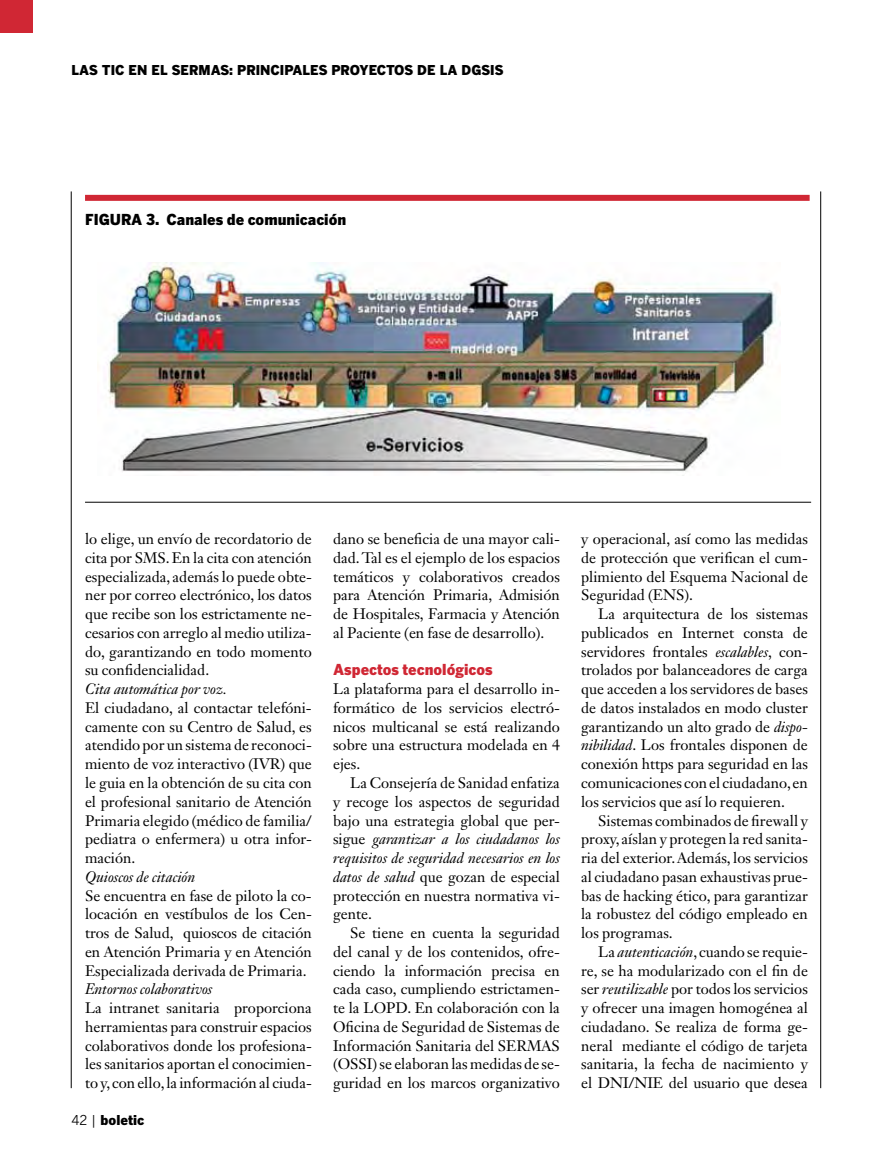
<style>
.page{position:relative;width:893px;height:1170px;background:#fff}
.page>*{position:absolute;margin:0;border:0;box-sizing:border-box;transform-origin:0 0}
.t1{font:15px/18.8px "Janson Text LT Std";color:#000;text-align:justify}
.t2{font:italic 15px "Janson Text LT Std";color:#000}
.t3{font:900 15px "Benton Gothic";color:#000}
.t4{font:900 15px "Benton Gothic";color:#d02734}
.t5{font:900 13.5px "Benton Gothic";color:#000}
.s1{font-weight:400}
.s2{font-style:italic}
</style>
<div class="page">
<hr style="left:71px;top:191px;width:1px;height:897px;background:#000">
<hr style="left:820px;top:191px;width:1px;height:897px;background:#000">
<div style="left:0;top:0;width:33px;height:33px;background:#d02734"></div>
<img style="left:107px;top:263px;width:674px;height:209px">
<div style="left:85px;top:195px;width:725px;height:6px;background:#d02734"></div>
<hr style="left:85px;top:502px;width:726px;height:1px;background:#000">
<p class="t5" style="left:71px;top:61px;width:434px">LAS TIC EN EL SERMAS: PRINCIPALES PROYECTOS DE LA DGSIS</p>
<p class="t3" style="left:85px;top:210px;width:263px">FIGURA 3. Canales de comunicación</p>
<p class="t1" style="left:85px;top:529px;width:228px">lo elige, un envío de recordatorio de cita por SMS. En la cita con atención especializada, además lo puede obte&shy;ner por correo electrónico, los datos que recibe son los estrictamente ne&shy;cesarios con arreglo al medio utiliza&shy;do, garantizando en todo momento su confidencialidad.</p>
<p class="t2" style="left:85px;top:679px;width:143px">Cita automática por voz.</p>
<p class="t1" style="left:85px;top:698px;width:228px">El ciudadano, al contactar telefóni&shy;camente con su Centro de Salud, es atendido por un sistema de reconoci&shy;miento de voz interactivo (IVR) que le guia en la obtención de su cita con el profesional sanitario de Atención Primaria elegido (médico de familia/ pediatra o enfermera) u otra infor&shy;mación.</p>
<p class="t2" style="left:85px;top:867px;width:112px">Quioscos de citación</p>
<p class="t1" style="left:85px;top:885px;width:228px">Se encuentra en fase de piloto la co&shy;locación en vestíbulos de los Cen&shy;tros de Salud, quioscos de citación en Atención Primaria y en Atención Especializada derivada de Primaria.</p>
<p class="t2" style="left:85px;top:979px;width:129px">Entornos colaborativos</p>
<p class="t1" style="left:85px;top:998px;width:228px">La intranet sanitaria proporciona herramientas para construir espacios colaborativos donde los profesiona&shy;les sanitarios aportan el conocimien&shy;to y, con ello, la información al ciuda-</p>
<p class="t5" style="left:71px;top:1111px;width:75px"><span class="s1">42 |</span> boletic</p>
<p class="t1" style="left:333px;top:529px;width:228px">dano se beneficia de una mayor cali&shy;dad. Tal es el ejemplo de los espacios temáticos y colaborativos creados para Atención Primaria, Admisión de Hospitales, Farmacia y Atención al Paciente (en fase de desarrollo).</p>
<p class="t4" style="left:333px;top:660px;width:161px">Aspectos tecnológicos</p>
<p class="t1" style="left:333px;top:679px;width:228px">La plataforma para el desarrollo in&shy;formático de los servicios electró&shy;nicos multicanal se está realizando sobre una estructura modelada en 4 ejes.</p>
<p class="t1" style="left:333px;top:773px;width:228px;text-indent:17px">La Consejería de Sanidad enfatiza y recoge los aspectos de seguridad bajo una estrategia global que per&shy;sigue <span class="s2">garantizar a los ciudadanos los requisitos de seguridad necesarios en los datos de salud</span> que gozan de especial protección en nuestra normativa vi&shy;gente.</p>
<p class="t1" style="left:333px;top:923px;width:228px;text-indent:17px">Se tiene en cuenta la seguridad del canal y de los contenidos, ofre&shy;ciendo la información precisa en cada caso, cumpliendo estrictamen&shy;te la LOPD. En colaboración con la Oficina de Seguridad de Sistemas de Información Sanitaria del SERMAS (OSSI) se elaboran las medidas de se&shy;guridad en los marcos organizativo</p>
<p class="t1" style="left:581px;top:529px;width:228px">y operacional, así como las medidas de protección que verifican el cum&shy;plimiento del Esquema Nacional de Seguridad (ENS).</p>
<p class="t1" style="left:581px;top:604px;width:228px;text-indent:17px">La arquitectura de los sistemas publicados en Internet consta de servidores frontales <span class="s2">escalables</span>, con&shy;trolados por balanceadores de carga que acceden a los servidores de bases de datos instalados en modo cluster garantizando un alto grado de <span class="s2">dispo&shy;nibilidad</span>. Los frontales disponen de conexión https para seguridad en las comunicaciones con el ciudadano, en los servicios que así lo requieren.</p>
<p class="t1" style="left:581px;top:810px;width:228px;text-indent:17px">Sistemas combinados de firewall y proxy, aíslan y protegen la red sanita&shy;ria del exterior. Además, los servicios al ciudadano pasan exhaustivas prue&shy;bas de hacking ético, para garantizar la robustez del código empleado en los programas.</p>
<p class="t1" style="left:581px;top:942px;width:228px;text-indent:17px">La <span class="s2">autenticación</span>, cuando se requie&shy;re, se ha modularizado con el fin de ser <span class="s2">reutilizable</span> por todos los servicios y ofrecer una imagen homogénea al ciudadano. Se realiza de forma ge&shy;neral mediante el código de tarjeta sanitaria, la fecha de nacimiento y el DNI/NIE del usuario que desea</p>
</div>
